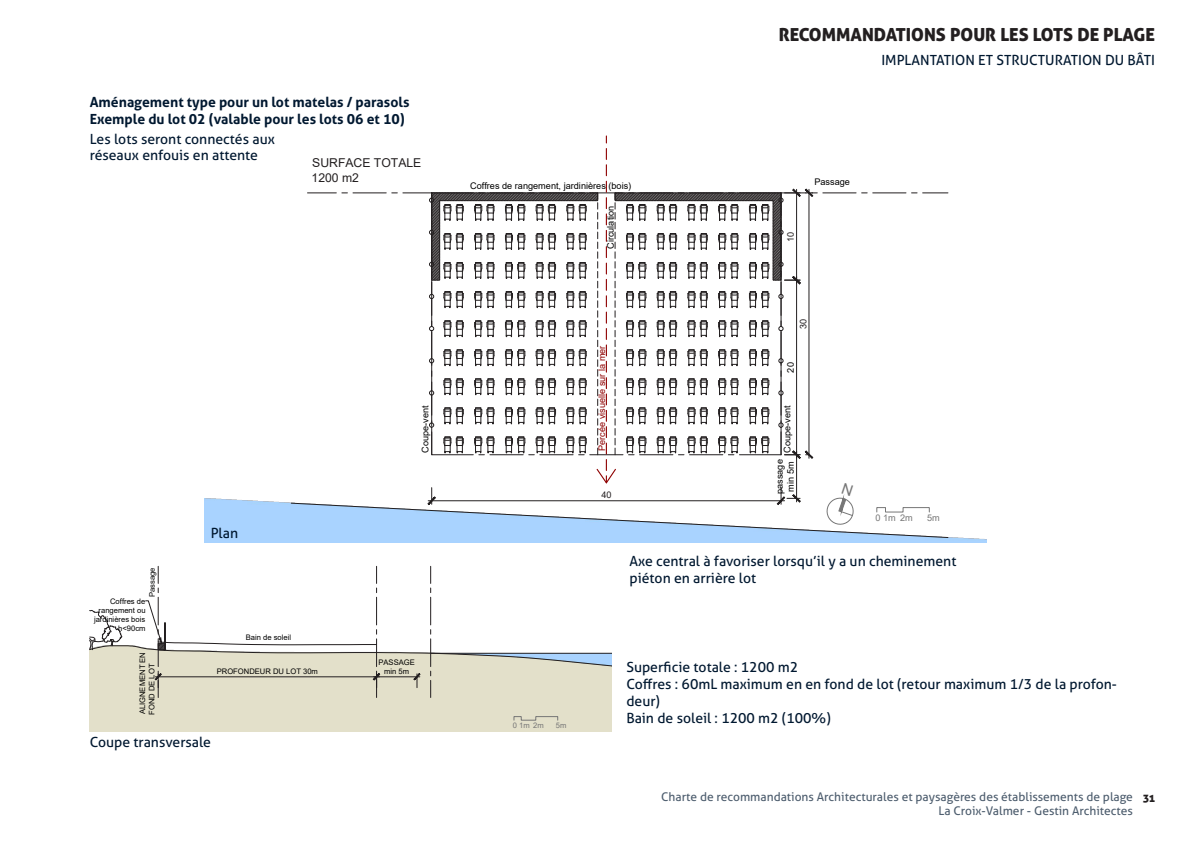
<style>
.page{position:relative;width:1191px;height:842px;background:#fff}
.page>*{position:absolute;margin:0;border:0;box-sizing:border-box;transform-origin:0 0}
.Pagination_sommaire{font:18px "Aller Display";color:#231f20}
.Titre_de_page{font:14px/16.8px "Aller";color:#001830}
.Titre_de_page-2{font:700 14px "Aller";color:#001830}
.t1{font:12.2px/14.4px "Arial";color:#231f20}
.t2{font:12px/14.4px "Aller";color:#001830}
.t3{font:9.1px/10.9px "Arial";color:#000}
.t4{font:9.1px "Arial";color:#8e0000}
.t5{font:9.1px "Arial";color:#767676}
.t6{font:9.1px "Arial";color:#231f20}
.t7{font:7.6px/9.1px "Arial";color:#000;text-align:center}
.t8{font:7.6px "Arial";color:#767676}
</style>
<div class="page">
<div style="left:90px;top:697px;width:521px;height:35px;background:#e3e0ca"></div>
<svg style="left:89px;top:566px;width:522px;height:131px"></svg>
<svg style="left:514px;top:716px;width:44px;height:4px"></svg>
<svg style="left:291px;top:165px;width:657px;height:373px"></svg>
<p class="Pagination_sommaire" style="left:778px;top:23px;width:378px">RECOMMANDATIONS POUR LES LOTS DE PLAGE</p>
<p class="Titre_de_page-2" style="left:90px;top:93px;width:321px">Aménagement type pour un lot matelas / parasols</p>
<p class="Titre_de_page-2" style="left:90px;top:110px;width:316px">Exemple du lot 02 (valable pour les lots 06 et 10)</p>
<p class="Titre_de_page" style="left:90px;top:130px;width:187px">Les lots seront connectés aux réseaux enfouis en attente</p>
<p class="t1" style="left:311px;top:156px;width:111px">SURFACE TOTALE<br>1200 m2</p>
<p class="t3" style="left:470px;top:180px;width:163px">Coffres de rangement, jardinières (bois)</p>
<p class="t3" style="left:605px;top:249px;width:45px;rotate:-90deg">Circulation</p>
<p class="Titre_de_page" style="left:881px;top:52px;width:275px">IMPLANTATION ET STRUCTURATION DU BÂTI</p>
<p class="t6" style="left:784px;top:242px;width:12px;rotate:-90deg">10</p>
<p class="t3" style="left:814px;top:176px;width:37px">Passage</p>
<p class="Titre_de_page" style="left:211px;top:524px;width:29px">Plan</p>
<p class="t6" style="left:797px;top:329px;width:12px;rotate:-90deg">30</p>
<p class="t4" style="left:595px;top:451px;width:107px;rotate:-90deg">Percée visuelle sur la mer</p>
<p class="t3" style="left:785px;top:372px;width:12px;rotate:-90deg">20</p>
<p class="t3" style="left:420px;top:452px;width:49px;rotate:-90deg">Coupe-vent</p>
<p class="t3" style="left:781px;top:452px;width:49px;rotate:-90deg">Coupe-vent</p>
<p class="t6" style="left:601px;top:488px;width:12px">40</p>
<p class="t3" style="left:774px;top:494px;width:36px;rotate:-90deg">passage min 5m</p>
<p class="t5" style="left:875px;top:512px;width:39px">0 1m 2m</p>
<p class="t5" style="left:927px;top:512px;width:14px">5m</p>
<p class="t7" style="left:147px;top:597px;width:31px;rotate:-90deg">Passage</p>
<p class="t7" style="left:94px;top:596px;width:53px;text-align:right">Coffres de rangement ou jardinières bois h&lt;90cm</p>
<p class="t7" style="left:138px;top:715px;width:64px;text-align:left;rotate:-90deg">ALIGNEMENT EN<br>FOND DE LOT</p>
<p class="t7" style="left:246px;top:633px;width:47px">Bain de soleil</p>
<p class="t7" style="left:217px;top:667px;width:103px">PROFONDEUR DU LOT 30m</p>
<p class="t7" style="left:378px;top:658px;width:38px">PASSAGE min 5m</p>
<p class="Titre_de_page" style="left:90px;top:734px;width:123px">Coupe transversale</p>
<p class="t8" style="left:513px;top:720px;width:33px">0 1m 2m</p>
<p class="t8" style="left:556px;top:720px;width:12px">5m</p>
<p class="Titre_de_page" style="left:629px;top:553px;width:328px">Axe central à favoriser lorsqu’il y a un cheminement piéton en arrière lot</p>
<p class="Titre_de_page" style="left:626px;top:659px;width:173px">Superficie totale : 1200 m2</p>
<p class="Titre_de_page" style="left:626px;top:676px;width:492px">Coffres : 60mL maximum en en fond de lot (retour maximum 1/3 de la profon&shy;deur)</p>
<p class="Titre_de_page" style="left:626px;top:709px;width:206px">Bain de soleil : 1200 m2 (100%)</p>
<p class="t2" style="left:938px;top:789px;width:218px;text-indent:-277px">Charte de recommandations Architecturales et paysagères des établissements de plage <sub>31<br></sub>La Croix-Valmer - Gestin Architectes</p>
</div>
